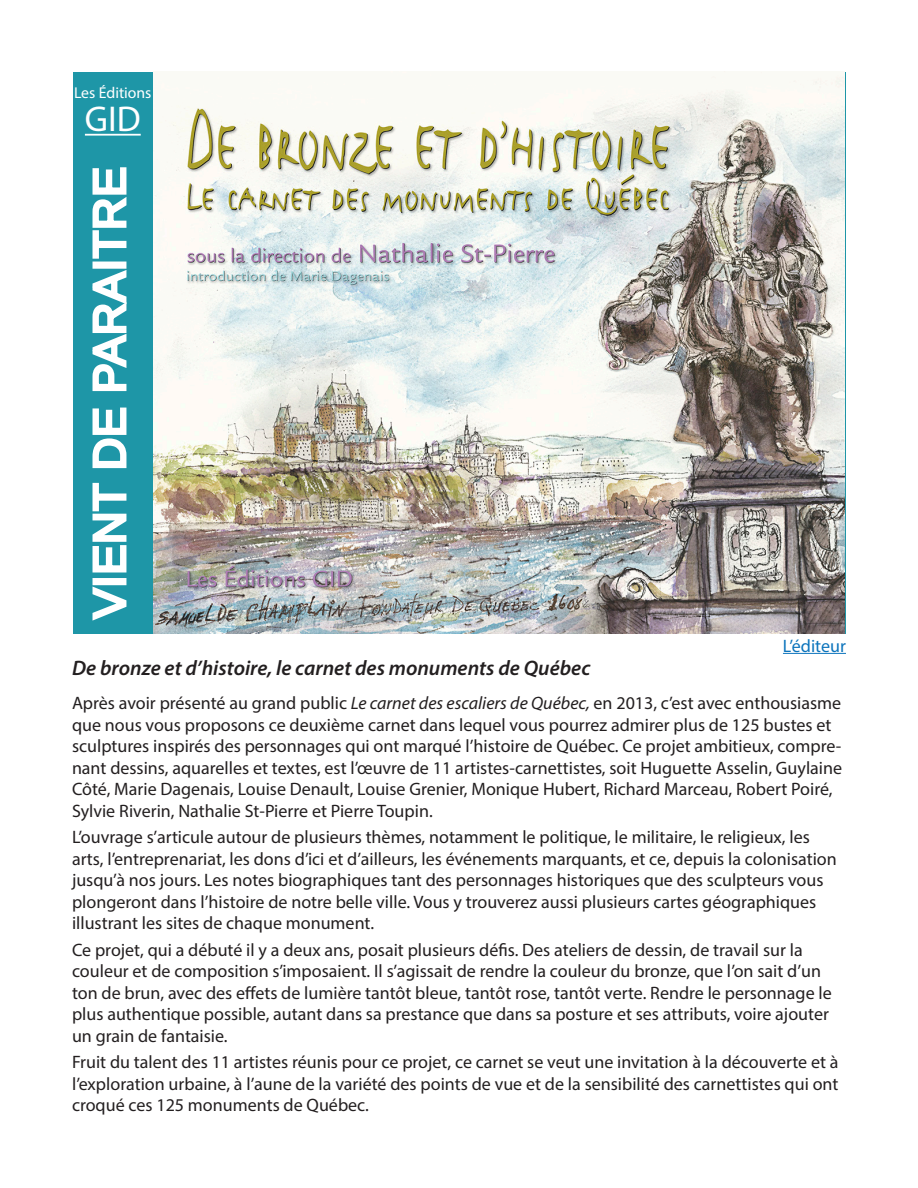
<style>
.page{position:relative;width:918px;height:1188px;background:#fff}
.page>*{position:absolute;margin:0;border:0;box-sizing:border-box;transform-origin:0 0}
.t1{font:45px "Arimo";letter-spacing:.015em;color:#fff}
.t2{font:36px "Myriad Pro";color:#fff}
.t3{font:italic 600 21px "Myriad Pro";color:#231f20}
.t4{font:18px/21.6px "Myriad Pro";color:#231f20}
.t5{font:18px "Myriad Pro";color:#0c74bc}
.t6{font:15.75px "Myriad Pro";color:#fff}
.s1{font-style:italic}
</style>
<div class="page">
<div style="left:73px;top:72px;width:772px;height:562px;background:#1e96a7"></div>
<img style="left:153px;top:72px;width:692px;height:562px">
<svg style="left:92px;top:585px;width:35px;height:36px"></svg>
<div style="left:93px;top:578px;width:33px;height:7px;border:3px solid #fff"></div>
<svg style="left:92px;top:482px;width:35px;height:91px"></svg>
<svg style="left:92px;top:407px;width:35px;height:62px"></svg>
<svg style="left:92px;top:268px;width:35px;height:124px"></svg>
<div style="left:93px;top:262px;width:33px;height:7px;border:3px solid #fff"></div>
<svg style="left:92px;top:167px;width:35px;height:92px"></svg>
<hr style="left:85px;top:134px;width:56px;height:2px;background:#fff">
<hr style="left:783px;top:653px;width:63px;height:1px;background:#0c74bc">
<p class="t6" style="left:74px;top:83px;width:79px">Les Éditions</p>
<p class="t2" style="left:85px;top:97px;width:57px">GID</p>
<p class="t1" style="left:81px;top:619px;width:453px;rotate:-90deg">VIENT DE PARAITRE</p>
<p class="t5" style="left:783px;top:634px;width:65px">L’éditeur</p>
<p class="t3" style="left:72px;top:655px;width:520px">De bronze et d’histoire, le carnet des monuments de Québec</p>
<p class="t4" style="left:72px;top:692px;width:772px">Après avoir présenté au grand public <span class="s1">Le carnet des escaliers de Québec,</span> en 2013, c’est avec enthousiasme que nous vous proposons ce deuxième carnet dans lequel vous pourrez admirer plus de 125 bustes et sculptures inspirés des personnages qui ont marqué l’histoire de Québec. Ce projet ambitieux, compre&shy;nant dessins, aquarelles et textes, est l’œuvre de 11 artistes-carnettistes, soit Huguette Asselin, Guylaine Côté, Marie Dagenais, Louise Denault, Louise Grenier, Monique Hubert, Richard Marceau, Robert Poiré, Sylvie Riverin, Nathalie St-Pierre et Pierre Toupin.</p>
<p class="t4" style="left:72px;top:826px;width:766px">L’ouvrage s’articule autour de plusieurs thèmes, notamment le politique, le militaire, le religieux, les arts, l’entreprenariat, les dons d’ici et d’ailleurs, les événements marquants, et ce, depuis la colonisation jusqu’à nos jours. Les notes biographiques tant des personnages historiques que des sculpteurs vous plongeront dans l’histoire de notre belle ville. Vous y trouverez aussi plusieurs cartes géographiques illustrant les sites de chaque monument.</p>
<p class="t4" style="left:72px;top:938px;width:761px">Ce projet, qui a débuté il y a deux ans, posait plusieurs défis. Des ateliers de dessin, de travail sur la couleur et de composition s’imposaient. Il s’agissait de rendre la couleur du bronze, que l’on sait d’un ton de brun, avec des effets de lumière tantôt bleue, tantôt rose, tantôt verte. Rendre le personnage le plus authentique possible, autant dans sa prestance que dans sa posture et ses attributs, voire ajouter un grain de fantaisie.</p>
<p class="t4" style="left:72px;top:1051px;width:768px;text-align:justify">Fruit du talent des 11 artistes réunis pour ce projet, ce carnet se veut une invitation à la découverte et à l’exploration urbaine, à l’aune de la variété des points de vue et de la sensibilité des carnettistes qui ont croqué ces 125 monuments de Québec.</p>
</div>
